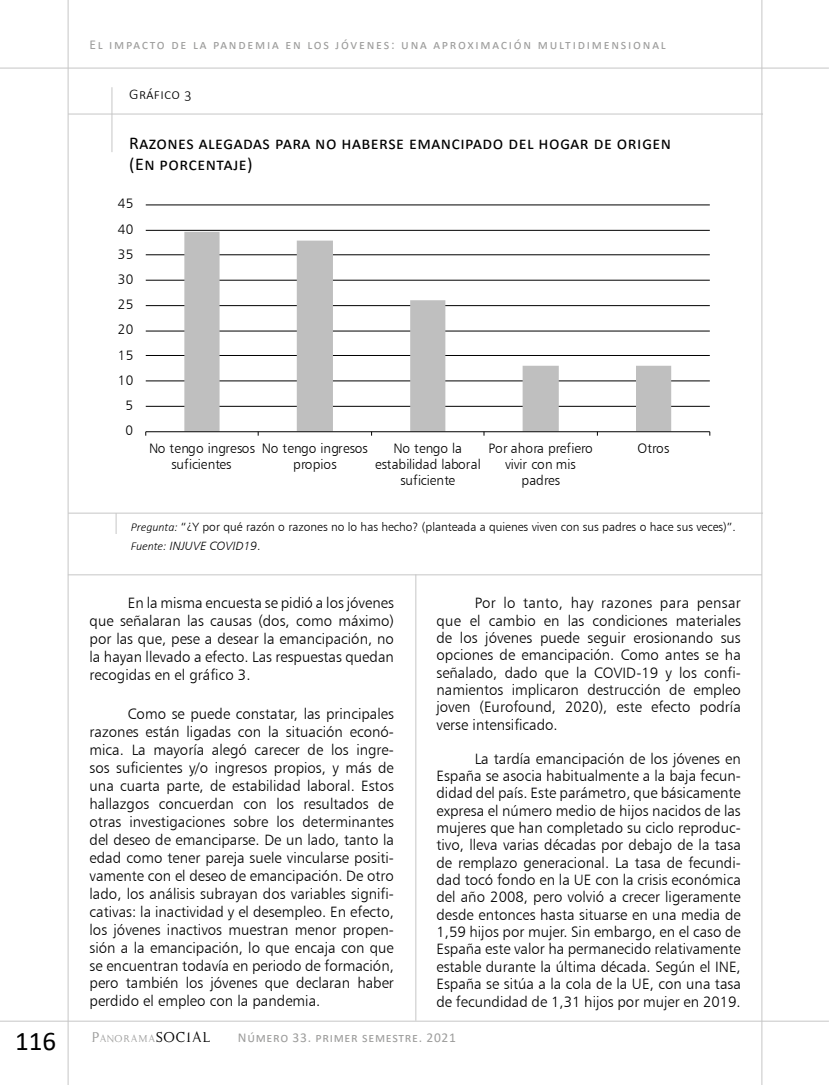
<style>
.page{position:relative;width:830px;height:1085px;background:#fff}
.page>*{position:absolute;margin:0;border:0;box-sizing:border-box;transform-origin:0 0}
.t1{font:27px "Calibri";color:#000}
.t2{font:18px/20.7px "Calibri";letter-spacing:.025em;color:#000}
.t3{font:15px/17.4px "Humanist 777 BT Light B";color:#000;text-align:justify}
.t4{font:300 15px "Calibri";letter-spacing:.025em;color:#000}
.t5{font:13.65px/16px "Humanist 777 BT Light B";letter-spacing:.005em;color:#000;text-align:center}
.t6{font:13.5px "Calibri";letter-spacing:.13em;color:#9d9d9c}
.t7{font:13.5px "Calibri";letter-spacing:.05em;color:#9d9d9c}
.t8{font:12px "Humanist 777 BT Light B";color:#000}
.t9{font:12px "Humanist 777 BT Light Italic B";color:#000}
.t10{font:11.55px "Kopy Katt Kut";letter-spacing:.07em;color:#9d9d9c}
.s1{font-family:"Calibri";font-weight:300;font-style:italic}
.s2{font-family:"Humanist 777 BT Light B"}
.s3{font-size:16.5px}
.s4{font-size:16.5px;color:#000}
</style>
<div class="page">
<hr style="left:68px;top:0;width:1px;height:1084px;background:#c6c6c6">
<hr style="left:0;top:68px;width:828px;height:1px;background:#c6c6c6">
<hr style="left:761px;top:0;width:1px;height:1084px;background:#c6c6c6">
<hr style="left:0;top:1020px;width:828px;height:1px;background:#c6c6c6">
<hr style="left:415px;top:574px;width:1px;height:446px;background:#c6c6c6">
<hr style="left:68px;top:114px;width:694px;height:1px;background:#c6c6c6">
<hr style="left:111px;top:87px;width:1px;height:65px;background:#c6c6c6">
<hr style="left:146px;top:406px;width:563px;height:1px;background:#000">
<hr style="left:146px;top:380px;width:563px;height:1px;background:#000">
<hr style="left:146px;top:355px;width:563px;height:1px;background:#000">
<hr style="left:146px;top:330px;width:563px;height:1px;background:#000">
<hr style="left:146px;top:305px;width:563px;height:1px;background:#000">
<hr style="left:146px;top:280px;width:563px;height:1px;background:#000">
<hr style="left:146px;top:254px;width:563px;height:1px;background:#000">
<hr style="left:146px;top:230px;width:563px;height:1px;background:#000">
<hr style="left:146px;top:204px;width:563px;height:1px;background:#000">
<svg style="left:184px;top:232px;width:487px;height:199px"></svg>
<hr style="left:146px;top:431px;width:563px;height:1px;background:#000">
<svg style="left:116px;top:513px;width:1px;height:21px"></svg>
<hr style="left:68px;top:512px;width:694px;height:1px;background:#c6c6c6">
<hr style="left:68px;top:574px;width:693px;height:1px;background:#c6c6c6">
<h1 class="t1" style="left:15px;top:1021px;width:43px">116</h1>
<p class="t6" style="left:89px;top:36px;width:577px">El impacto de la pandemia en los jóvenes: una aproximación multidimensional</p>
<p class="t4" style="left:129px;top:84px;width:64px">Gráfico 3</p>
<p class="t2" style="left:129px;top:132px;width:543px">Razones alegadas para no haberse emancipado del hogar de origen (En porcentaje)</p>
<p class="t5" style="left:118px;top:195px;width:17px">45</p>
<p class="t5" style="left:118px;top:221px;width:17px">40</p>
<p class="t5" style="left:118px;top:246px;width:17px">35</p>
<p class="t5" style="left:118px;top:271px;width:17px">30</p>
<p class="t5" style="left:118px;top:296px;width:17px">25</p>
<p class="t5" style="left:118px;top:321px;width:17px">20</p>
<p class="t5" style="left:118px;top:346px;width:17px">15</p>
<p class="t5" style="left:118px;top:372px;width:17px">10</p>
<p class="t5" style="left:125px;top:397px;width:9px">5</p>
<p class="t5" style="left:125px;top:422px;width:9px">0</p>
<p class="t5" style="left:149px;top:439px;width:107px;line-height:16.6px">No tengo ingresos suficientes</p>
<p class="t5" style="left:262px;top:439px;width:107px;line-height:16.6px">No tengo ingresos propios</p>
<p class="t5" style="left:375px;top:439px;width:107px">No tengo la estabilidad laboral suficiente</p>
<p class="t5" style="left:488px;top:439px;width:106px">Por ahora prefiero vivir con mis padres</p>
<p class="t5" style="left:637px;top:439px;width:33px">Otros</p>
<p class="t8" style="left:131px;top:519px;width:606px"><span class="s1">Pregunta:</span> “¿Y por qué razón o razones no lo has hecho? (planteada a quienes viven con sus padres o hace sus veces)”.</p>
<p class="t9" style="left:131px;top:538px;width:131px"><span class="s1">Fuente:</span> INJUVE COVID19<span class="s2">.</span></p>
<p class="t3" style="left:89px;top:593px;width:306px;line-height:18px;text-indent:38px">En la misma encuesta se pidió a los jóvenes que señalaran las causas (dos, como máximo) por las que, pese a desear la emancipación, no la hayan llevado a efecto. Las respuestas quedan recogidas en el gráfico 3.</p>
<p class="t3" style="left:89px;top:704px;width:306px;line-height:18px;text-indent:38px">Como se puede constatar, las principales razones están ligadas con la situación econó&shy;mica. La mayoría alegó carecer de los ingre&shy;sos suficientes y/o ingresos propios, y más de una cuarta parte, de estabilidad laboral. Estos hallazgos concuerdan con los resultados de otras investigaciones sobre los determinantes del deseo de emanciparse. De un lado, tanto la edad como tener pareja suele vincularse positi&shy;vamente con el deseo de emancipación. De otro lado, los análisis subrayan dos variables signifi&shy;cativas: la inactividad y el desempleo. En efecto, los jóvenes inactivos muestran menor propen&shy;sión a la emancipación, lo que encaja con que se encuentran todavía en periodo de formación, pero también los jóvenes que declaran haber perdido el empleo con la pandemia.</p>
<p class="t3" style="left:436px;top:594px;width:306px;text-indent:38px">Por lo tanto, hay razones para pensar que el cambio en las condiciones materiales de los jóvenes puede seguir erosionando sus opciones de emancipación. Como antes se ha señalado, dado que la COVID-19 y los confi&shy;namientos implicaron destrucción de empleo joven (Eurofound, 2020), este efecto podría verse intensificado.</p>
<p class="t3" style="left:436px;top:749px;width:306px;text-indent:38px">La tardía emancipación de los jóvenes en España se asocia habitualmente a la baja fecun&shy;didad del país. Este parámetro, que básicamente expresa el número medio de hijos nacidos de las mujeres que han completado su ciclo reproduc&shy;tivo, lleva varias décadas por debajo de la tasa de remplazo generacional. La tasa de fecundi&shy;dad tocó fondo en la UE con la crisis económica del año 2008, pero volvió a crecer ligeramente desde entonces hasta situarse en una media de 1,59 hijos por mujer. Sin embargo, en el caso de España este valor ha permanecido relativamente estable durante la última década. Según el INE, España se sitúa a la cola de la UE, con una tasa de fecundidad de 1,31 hijos por mujer en 2019.</p>
<p class="t10" style="left:91px;top:1030px;width:120px"><span class="s3">P</span>ANORAMA<span class="s4">SOCIAL</span></p>
<p class="t7" style="left:238px;top:1028px;width:219px">Número 33. primer semestre. 2021</p>
</div>
